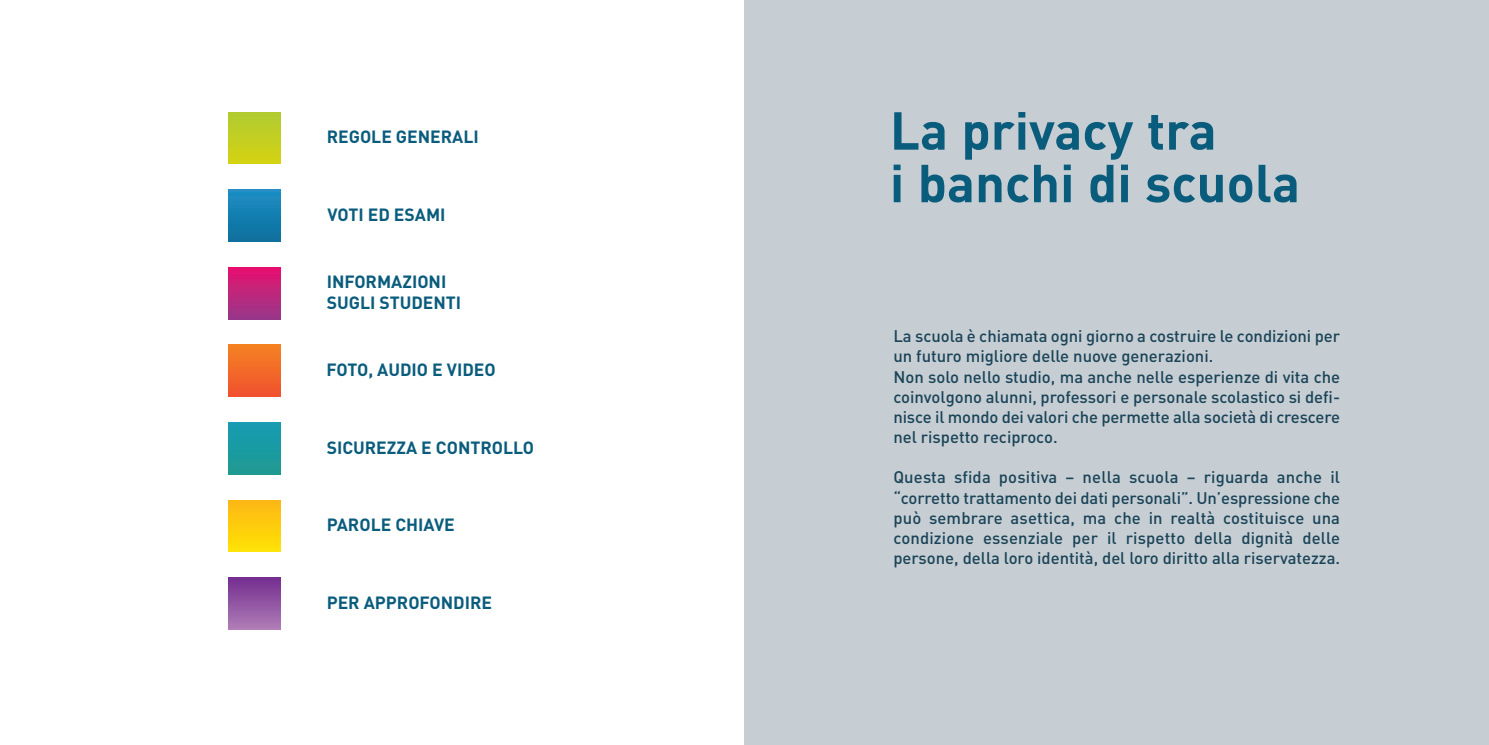
<style>
.page{position:relative;width:1489px;height:745px;background:#fff}
.page>*{position:absolute;margin:0;border:0;box-sizing:border-box;transform-origin:0 0}
.t1{font:700 52.5px/52.5px "DIN";color:#0a5c7d}
.t2{font:700 17.5px/21px "DIN";color:#0a5c7d}
.t3{font:500 16.62px/20.1px "DIN";color:#1b4458}
</style>
<div class="page">
<div style="left:744px;top:0;width:744px;height:744px;background:#c6ced3"></div>
<div style="left:228px;top:112px;width:52px;height:52px;background:linear-gradient(to bottom,#b0cb31,#d4d213)"></div>
<div style="left:228px;top:190px;width:52px;height:51px;background:linear-gradient(to bottom,#1c8ec5,#0c709c)"></div>
<div style="left:228px;top:267px;width:52px;height:52px;background:linear-gradient(to bottom,#e8106e,#993888)"></div>
<div style="left:228px;top:345px;width:52px;height:51px;background:linear-gradient(to bottom,#f58222,#f0512e)"></div>
<div style="left:228px;top:422px;width:52px;height:52px;background:linear-gradient(to bottom,#159cb3,#1f9a92)"></div>
<div style="left:228px;top:500px;width:52px;height:51px;background:linear-gradient(to bottom,#fdb715,#ffe206)"></div>
<div style="left:228px;top:577px;width:52px;height:52px;background:linear-gradient(to bottom,#732d90,#ae7cb5)"></div>
<p class="t2" style="left:327px;top:127px;width:154px">REGOLE GENERALI</p>
<p class="t2" style="left:327px;top:204px;width:119px">VOTI ED ESAMI</p>
<p class="t2" style="left:327px;top:271px;width:136px">INFORMAZIONI<br>SUGLI STUDENTI</p>
<p class="t2" style="left:326px;top:359px;width:171px">FOTO, AUDIO E VIDEO</p>
<p class="t2" style="left:327px;top:437px;width:209px">SICUREZZA E CONTROLLO</p>
<p class="t2" style="left:327px;top:514px;width:130px">PAROLE CHIAVE</p>
<p class="t2" style="left:326px;top:592px;width:167px">PER APPROFONDIRE</p>
<h1 class="t1" style="left:889px;top:105px;width:411px">La privacy tra<br>i banchi di scuola</h1>
<p class="t3" style="left:893px;top:326px;width:448px">La scuola è chiamata ogni giorno a costruire le condizioni per un futuro migliore delle nuove generazioni.<br>Non solo nello studio, ma anche nelle esperienze di vita che coinvolgono alunni, professori e personale scolastico si defi&shy;nisce il mondo dei valori che permette alla società di crescere nel rispetto reciproco.</p>
<p class="t3" style="left:893px;top:467px;width:448px;text-align:justify">Questa sfida positiva – nella scuola – riguarda anche il “corretto trattamento dei dati personali”. Un’espressione che può sembrare asettica, ma che in realtà costituisce una condizione essenziale per il rispetto della dignità delle persone, della loro identità, del loro diritto alla riservatezza.</p>
</div>
